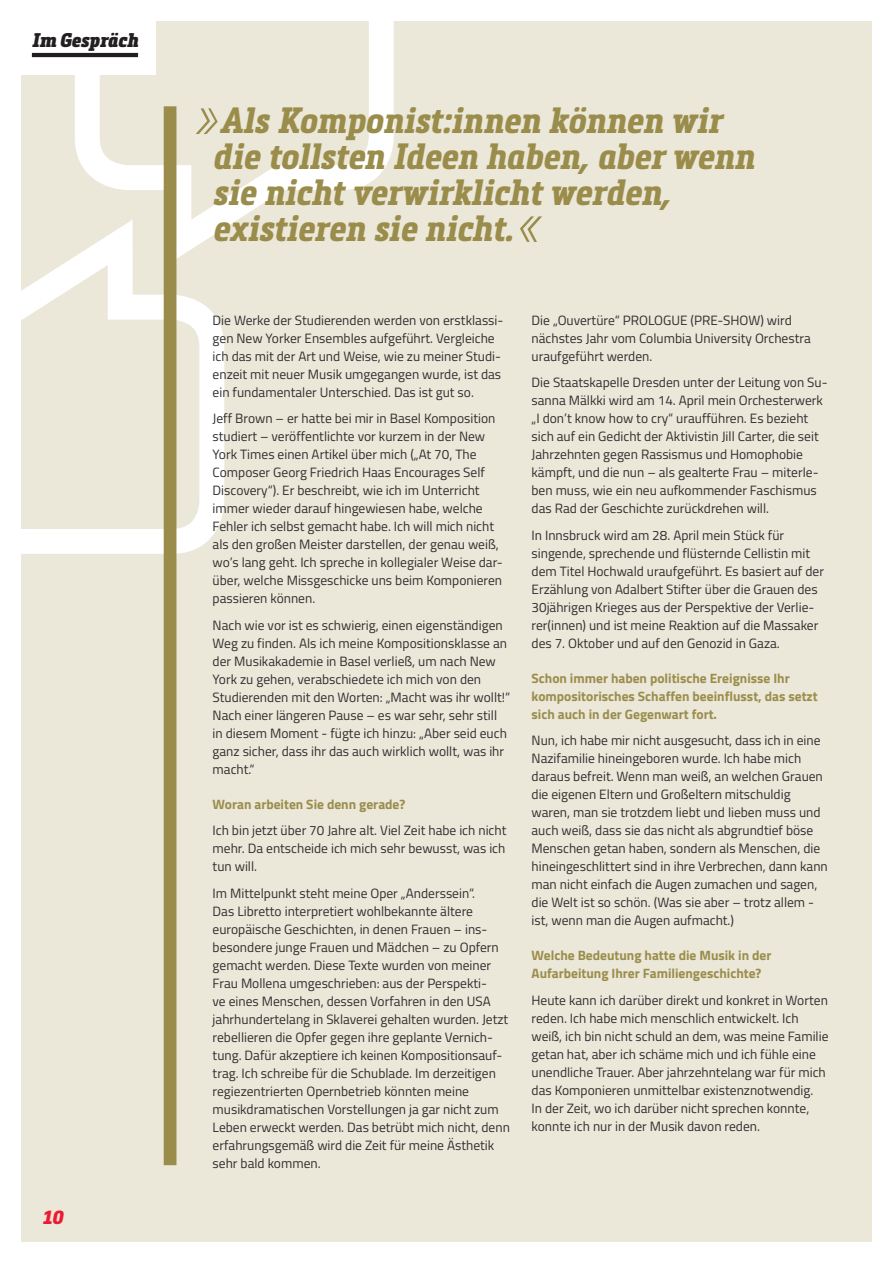
<style>
.page{position:relative;width:893px;height:1263px;background:#fff}
.page>*{position:absolute;margin:0;border:0;box-sizing:border-box;transform-origin:0 0}
.t1{font:italic 200 84.3px "Lubalin BQ";color:#9a8d4b;scale:1.25 1}
.t2{font:italic 700 36px/36px "Metronic Slab Narrow";color:#9a8d4b}
.t3{font:italic 900 19.5px "Metronic Slab Narrow";color:#231f20}
.t4{font:italic 900 18.75px "Metronic Slab Narrow";color:#ed1a33}
.t5{font:13.5px/18px "Titillium";color:#312f30}
.t6{font:700 13.5px/18px "Titillium";color:#9a8d4b}
</style>
<div class="page">
<div style="left:21px;top:21px;width:851px;height:1221px;background:#ebe7d9"></div>
<svg style="left:62px;top:21px;width:332px;height:199px"></svg>
<svg style="left:21px;top:197px;width:216px;height:369px"></svg>
<div style="left:0;top:0;width:155px;height:74px;background:#fff"></div>
<div style="left:164px;top:106px;width:12px;height:1059px;background:#9a8d4b"></div>
<hr style="left:32px;top:53px;width:106px;height:4px;background:#231f20">
<h3 class="t3" style="left:32px;top:27px;width:108px">Im Gespräch</h3>
<h3 class="t4" style="left:43px;top:1205px;width:22px">10</h3>
<h2 class="t2" style="left:213px;top:103px;width:543px">Als Komponist:innen können wir die tollsten Ideen haben, aber wenn sie nicht verwirklicht werden, existieren sie nicht.</h2>
<h1 class="t1" style="left:191px;top:64px;width:24px">»</h1>
<h1 class="t1" style="left:513px;top:172px;width:24px">«</h1>
<p class="t5" style="left:213px;top:310px;width:292px">Die Werke der Studierenden werden von erstklassi&shy;gen New Yorker Ensembles aufgeführt. Vergleiche ich das mit der Art und Weise, wie zu meiner Studi&shy;enzeit mit neuer Musik umgegangen wurde, ist das ein fundamentaler Unterschied. Das ist gut so.</p>
<p class="t5" style="left:213px;top:409px;width:292px">Jeff Brown – er hatte bei mir in Basel Komposition studiert – veröffentlichte vor kurzem in der New York Times einen Artikel über mich („At 70, The Composer Georg Friedrich Haas Encourages Self Discovery“). Er beschreibt, wie ich im Unterricht immer wieder darauf hingewiesen habe, welche Fehler ich selbst gemacht habe. Ich will mich nicht als den großen Meister darstellen, der genau weiß, wo’s lang geht. Ich spreche in kollegialer Weise dar&shy;über, welche Missgeschicke uns beim Komponieren passieren können.</p>
<p class="t5" style="left:213px;top:615px;width:299px">Nach wie vor ist es schwierig, einen eigenständigen Weg zu finden. Als ich meine Kompositionsklasse an der Musikakademie in Basel verließ, um nach New York zu gehen, verabschiedete ich mich von den Studierenden mit den Worten: „Macht was ihr wollt!“ Nach einer längeren Pause – es war sehr, sehr still in diesem Moment - fügte ich hinzu: „Aber seid euch ganz sicher, dass ihr das auch wirklich wollt, was ihr macht.“</p>
<p class="t6" style="left:213px;top:794px;width:194px">Woran arbeiten Sie denn gerade?</p>
<p class="t5" style="left:213px;top:821px;width:295px;text-align:justify">Ich bin jetzt über 70 Jahre alt. Viel Zeit habe ich nicht mehr. Da entscheide ich mich sehr bewusst, was ich tun will.</p>
<p class="t5" style="left:213px;top:883px;width:299px">Im Mittelpunkt steht meine Oper „Anderssein“.<br>Das Libretto interpretiert wohlbekannte ältere europäische Geschichten, in denen Frauen – ins&shy;besondere junge Frauen und Mädchen – zu Opfern gemacht werden. Diese Texte wurden von meiner Frau Mollena umgeschrieben: aus der Perspekti-<br>ve eines Menschen, dessen Vorfahren in den USA jahrhundertelang in Sklaverei gehalten wurden. Jetzt rebellieren die Opfer gegen ihre geplante Vernich&shy;tung. Dafür akzeptiere ich keinen Kompositionsauf&shy;trag. Ich schreibe für die Schublade. Im derzeitigen regiezentrierten Opernbetrieb könnten meine musikdramatischen Vorstellungen ja gar nicht zum Leben erweckt werden. Das betrübt mich nicht, denn erfahrungsgemäß wird die Zeit für meine Ästhetik sehr bald kommen.</p>
<p class="t5" style="left:531px;top:310px;width:281px">Die „Ouvertüre“ PROLOGUE (PRE-SHOW) wird nächstes Jahr vom Columbia University Orchestra uraufgeführt werden.</p>
<p class="t5" style="left:531px;top:373px;width:298px">Die Staatskapelle Dresden unter der Leitung von Su&shy;sanna Mälkki wird am 14. April mein Orchesterwerk „I don’t know how to cry“ uraufführen. Es bezieht sich auf ein Gedicht der Aktivistin Jill Carter, die seit Jahrzehnten gegen Rassismus und Homophobie kämpft, und die nun – als gealterte Frau – miterle&shy;ben muss, wie ein neu aufkommender Faschismus das Rad der Geschichte zurückdrehen will.</p>
<p class="t5" style="left:531px;top:525px;width:294px">In Innsbruck wird am 28. April mein Stück für singende, sprechende und flüsternde Cellistin mit dem Titel Hochwald uraufgeführt. Es basiert auf der Erzählung von Adalbert Stifter über die Grauen des 30jährigen Krieges aus der Perspektive der Verlie&shy;rer(innen) und ist meine Reaktion auf die Massaker des 7. Oktober und auf den Genozid in Gaza.</p>
<p class="t6" style="left:531px;top:668px;width:288px">Schon immer haben politische Ereignisse Ihr kompositorisches Schaffen beeinflusst, das setzt sich auch in der Gegenwart fort.</p>
<p class="t5" style="left:531px;top:731px;width:298px">Nun, ich habe mir nicht ausgesucht, dass ich in eine Nazifamilie hineingeboren wurde. Ich habe mich daraus befreit. Wenn man weiß, an welchen Grauen die eigenen Eltern und Großeltern mitschuldig waren, man sie trotzdem liebt und lieben muss und auch weiß, dass sie das nicht als abgrundtief böse Menschen getan haben, sondern als Menschen, die hineingeschlittert sind in ihre Verbrechen, dann kann man nicht einfach die Augen zumachen und sagen, die Welt ist so schön. (Was sie aber – trotz allem - ist, wenn man die Augen aufmacht.)</p>
<p class="t6" style="left:531px;top:946px;width:241px">Welche Bedeutung hatte die Musik in der<br>Aufarbeitung Ihrer Familiengeschichte?</p>
<p class="t5" style="left:531px;top:990px;width:298px">Heute kann ich darüber direkt und konkret in Worten reden. Ich habe mich menschlich entwickelt. Ich weiß, ich bin nicht schuld an dem, was meine Familie getan hat, aber ich schäme mich und ich fühle eine unendliche Trauer. Aber jahrzehntelang war für mich das Komponieren unmittelbar existenznotwendig.<br>In der Zeit, wo ich darüber nicht sprechen konnte, konnte ich nur in der Musik davon reden.</p>
</div>
